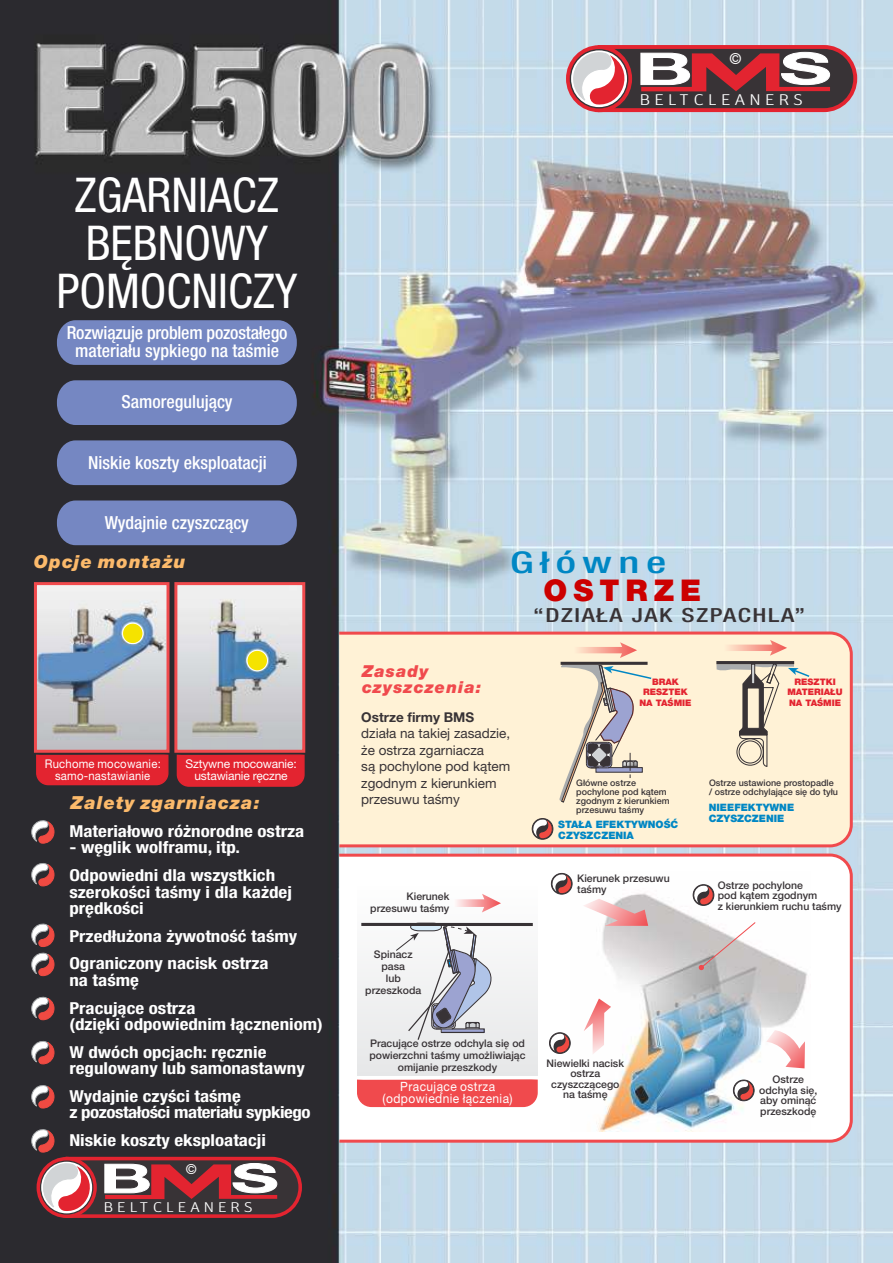
<style>
.page{position:relative;width:893px;height:1263px;background:#fff}
.page>*{position:absolute;margin:0;border:0;box-sizing:border-box;transform-origin:0 0}
.t1{font:condensed 48px/48px "Helvetica Neue LT Pro";color:#fff;text-align:center}
.t2{font:700 30px "Helvetica Neue LT Pro";letter-spacing:.2em;color:#c00}
.t3{font:500 condensed 30px "Helvetica Neue LT Pro";letter-spacing:.145em;color:#0087c4;scale:1.46 1}
.t4{font:500 condensed 19.5px "Helvetica Neue LT Pro";letter-spacing:.065em;color:#383336;scale:1.3 1}
.t5{font:500 condensed 18px/18px "Helvetica Neue LT Pro";color:#fff;text-align:center}
.t6{font:italic 700 18px "Helvetica Neue LT Pro";letter-spacing:.065em;color:#fcba6b}
.t7{font:700 condensed 16.5px/27.6px "Helvetica Neue LT Pro";color:#fff;scale:1.15 1}
.t8{font:700 condensed 16.5px/27.6px "Helvetica Neue LT Pro";letter-spacing:-.025em;color:#fff;scale:1.15 1}
.t9{font:italic 700 16.5px/16.5px "Helvetica Neue LT Pro";letter-spacing:.065em;color:#f04a4d}
.t10{font:300 15.6px "Unit Pro";letter-spacing:.19em;color:#fff;scale:1.26 1}
.t11{font:15.3px "Industria Solid";color:#fff}
.t12{font:300 14.25px "Unit Pro";letter-spacing:.19em;color:#fff;scale:1.26 1}
.t13{font:13.95px "Industria Solid";color:#fff}
.t14{font:13.5px/16.5px "Helvetica Neue LT Pro";color:#383336}
.t15{font:700 13.5px "Helvetica Neue LT Pro";color:#383336}
.t16{font:12.75px/12px "Helvetica Neue LT Pro";letter-spacing:.035em;color:#fff;text-align:center;scale:.94 1}
.t17{font:12px/12px "Helvetica Neue LT Pro";letter-spacing:.02em;color:#fff;text-align:center;scale:.94 1}
.t18{font:12px/12px "Helvetica Neue LT Pro";letter-spacing:-.015em;color:#fff;text-align:center}
.t19{font:500 10.5px/10.5px "Helvetica Neue LT Pro";color:#383336;text-align:center}
.t20{font:700 10.2px/10.5px "Helvetica Neue LT Pro";color:#0087c4}
.t21{font:500 9px/9px "Helvetica Neue LT Pro";color:#383336}
.t22{font:700 9px/10.5px "Helvetica Neue LT Pro";color:#e32430;text-align:center}
</style>
<div class="page">
<img style="left:0;top:1px;width:893px;height:1261px">
<svg style="left:32px;top:581px;width:275px;height:173px"></svg>
<svg style="left:35px;top:754px;width:134px;height:32px"></svg>
<svg style="left:176px;top:754px;width:129px;height:33px"></svg>
<svg style="left:336px;top:630px;width:518px;height:219px"></svg>
<hr style="left:561px;top:662px;width:87px;height:3px;background:#383336">
<svg style="left:574px;top:642px;width:63px;height:16px"></svg>
<hr style="left:716px;top:661px;width:78px;height:3px;background:#383336">
<svg style="left:724px;top:640px;width:63px;height:16px"></svg>
<svg style="left:336px;top:852px;width:518px;height:292px"></svg>
<img style="left:571px;top:872px;width:239px;height:259px">
<svg style="left:583px;top:899px;width:65px;height:27px"></svg>
<svg style="left:584px;top:998px;width:27px;height:56px"></svg>
<svg style="left:766px;top:1030px;width:39px;height:38px"></svg>
<svg style="left:698px;top:921px;width:58px;height:49px"></svg>
<svg style="left:356px;top:1079px;width:183px;height:29px"></svg>
<div style="left:357px;top:886px;width:180px;height:189px;background:#f1f2f2"></div>
<svg style="left:453px;top:894px;width:48px;height:18px"></svg>
<svg style="left:395px;top:922px;width:97px;height:118px"></svg>
<hr style="left:361px;top:923px;width:172px;height:3px;background:#383336">
<svg style="left:733px;top:1080px;width:21px;height:20px"></svg>
<svg style="left:549px;top:1032px;width:21px;height:22px"></svg>
<svg style="left:549px;top:1033px;width:21px;height:20px"></svg>
<svg style="left:693px;top:885px;width:21px;height:20px"></svg>
<svg style="left:551px;top:873px;width:21px;height:21px"></svg>
<svg style="left:551px;top:874px;width:21px;height:19px"></svg>
<svg style="left:558px;top:664px;width:95px;height:139px"></svg>
<svg style="left:716px;top:663px;width:95px;height:104px"></svg>
<div style="left:122px;top:623px;width:21px;height:21px;background:#f5e300;border:1px solid #fff;border-radius:50%"></div>
<div style="left:247px;top:650px;width:21px;height:21px;background:#f5e300;border:1px solid #fff;border-radius:50%"></div>
<svg style="left:570px;top:43px;width:289px;height:71px"></svg>
<svg style="left:30px;top:819px;width:26px;height:25px"></svg>
<svg style="left:30px;top:862px;width:26px;height:25px"></svg>
<svg style="left:30px;top:923px;width:26px;height:53px"></svg>
<svg style="left:30px;top:996px;width:26px;height:24px"></svg>
<svg style="left:30px;top:1040px;width:26px;height:24px"></svg>
<svg style="left:30px;top:1084px;width:26px;height:25px"></svg>
<svg style="left:30px;top:1128px;width:274px;height:92px"></svg>
<svg style="left:532px;top:818px;width:21px;height:21px"></svg>
<svg style="left:532px;top:819px;width:21px;height:19px"></svg>
<div style="left:57px;top:440px;width:240px;height:45px;background:#7587c2"></div>
<div style="left:57px;top:500px;width:240px;height:45px;background:#7587c2"></div>
<svg style="left:57px;top:320px;width:240px;height:45px"></svg>
<div style="left:57px;top:380px;width:240px;height:45px;background:#7587c2"></div>
<h1 class="t1" style="left:56px;top:177px;width:242px">ZGARNIACZ<br>BĘBNOWY<br>POMOCNICZY</h1>
<p class="t5" style="left:67px;top:326px;width:222px">Rozwiązuje problem pozostałego materiału sypkiego na taśmie</p>
<p class="t5" style="left:122px;top:396px;width:112px">Samoregulujący</p>
<p class="t5" style="left:88px;top:456px;width:180px">Niskie koszty eksploatacji</p>
<p class="t5" style="left:105px;top:516px;width:145px">Wydajnie czyszczący</p>
<p class="t6" style="left:34px;top:555px;width:153px">Opcje montażu</p>
<p class="t17" style="left:45px;top:759px;width:125px">Ruchome mocowanie: samo-nastawianie</p>
<p class="t18" style="left:186px;top:759px;width:113px">Sztywne mocowanie: ustawianie ręczne</p>
<p class="t6" style="left:71px;top:796px;width:190px">Zalety zgarniacza:</p>
<p class="t7" style="left:69px;top:820px;width:206px">Materiałowo różnorodne ostrza</p>
<p class="t7" style="left:69px;top:836px;width:180px">- węglik wolframu, itp.<br>Odpowiedni dla wszystkich</p>
<p class="t7" style="left:69px;top:886px;width:195px;line-height:16.5px">szerokości taśmy i dla każdej prędkości</p>
<p class="t7" style="left:69px;top:924px;width:200px">Przedłużona żywotność taśmy<br>Ograniczony nacisk ostrza</p>
<p class="t7" style="left:69px;top:968px;width:111px">na taśmę<br>Pracujące ostrza</p>
<p class="t7" style="left:69px;top:1013px;width:222px">(dzięki odpowiednim łączneniom)<br>W dwóch opcjach: ręcznie</p>
<p class="t7" style="left:69px;top:1057px;width:206px">regulowany lub samonastawny<br>Wydajnie czyści taśmę</p>
<p class="t8" style="left:69px;top:1101px;width:211px">z pozostałości materiału sypkiego<br>Niskie koszty eksploatacji</p>
<p class="t13" style="left:186px;top:1163px;width:13px">©</p>
<p class="t12" style="left:104px;top:1201px;width:120px">BELT CLEANERS</p>
<p class="t11" style="left:730px;top:52px;width:14px">©</p>
<p class="t10" style="left:640px;top:93px;width:132px">BELT CLEANERS</p>
<h2 class="t3" style="left:510px;top:552px;width:108px">Główne</h2>
<h2 class="t2" style="left:544px;top:580px;width:159px">OSTRZE</h2>
<p class="t9" style="left:362px;top:665px;width:121px">Zasady czyszczenia:</p>
<p class="t15" style="left:361px;top:712px;width:114px">Ostrze firmy BMS</p>
<p class="t14" style="left:361px;top:727px;width:151px">działa na takiej zasadzie, że ostrza zgarniacza<br>są pochylone pod kątem zgodnym z kierunkiem przesuwu taśmy</p>
<p class="t19" style="left:370px;top:891px;width:81px;line-height:12px;text-align:right">Kierunek przesuwu taśmy</p>
<p class="t19" style="left:365px;top:950px;width:58px;line-height:12px">Spinacz pasa<br>lub przeszkoda</p>
<p class="t4" style="left:533px;top:608px;width:211px">“DZIAŁA JAK SZPACHLA”</p>
<p class="t22" style="left:639px;top:677px;width:54px">BRAK<br>RESZTEK<br>NA TAŚMIE</p>
<p class="t22" style="left:787px;top:677px;width:57px">RESZTKI<br>MATERIAŁU<br>NA TAŚMIE</p>
<p class="t21" style="left:576px;top:780px;width:95px">Główne ostrze pochylone pod kątem zgodnym z kierunkiem przesuwu taśmy</p>
<p class="t20" style="left:558px;top:821px;width:121px">STAŁA EFEKTYWNOŚĆ<br>CZYSZCZENIA</p>
<p class="t21" style="left:709px;top:780px;width:131px">Ostrze ustawione prostopadle / ostrze odchylające się do tyłu</p>
<p class="t20" style="left:709px;top:804px;width:87px">NIEEFEKTYWNE<br>CZYSZCZENIE</p>
<p class="t19" style="left:577px;top:875px;width:94px;text-align:left">Kierunek przesuwu taśmy</p>
<p class="t19" style="left:718px;top:881px;width:125px;text-align:left">Ostrze pochylone<br>pod kątem zgodnym<br>z kierunkiem ruchu taśmy</p>
<p class="t19" style="left:369px;top:1039px;width:158px;line-height:12px">Pracujące ostrze odchyla się od powierzchni taśmy umożliwiając omijanie przeszkody</p>
<p class="t16" style="left:383px;top:1082px;width:140px">Pracujące ostrza (odpowiednie łączenia)</p>
<p class="t19" style="left:547px;top:1059px;width:79px">Niewielki nacisk ostrza czyszczącego na taśmę</p>
<p class="t19" style="left:759px;top:1076px;width:59px">Ostrze odchyla się, aby ominąć przeszkodę</p>
</div>
